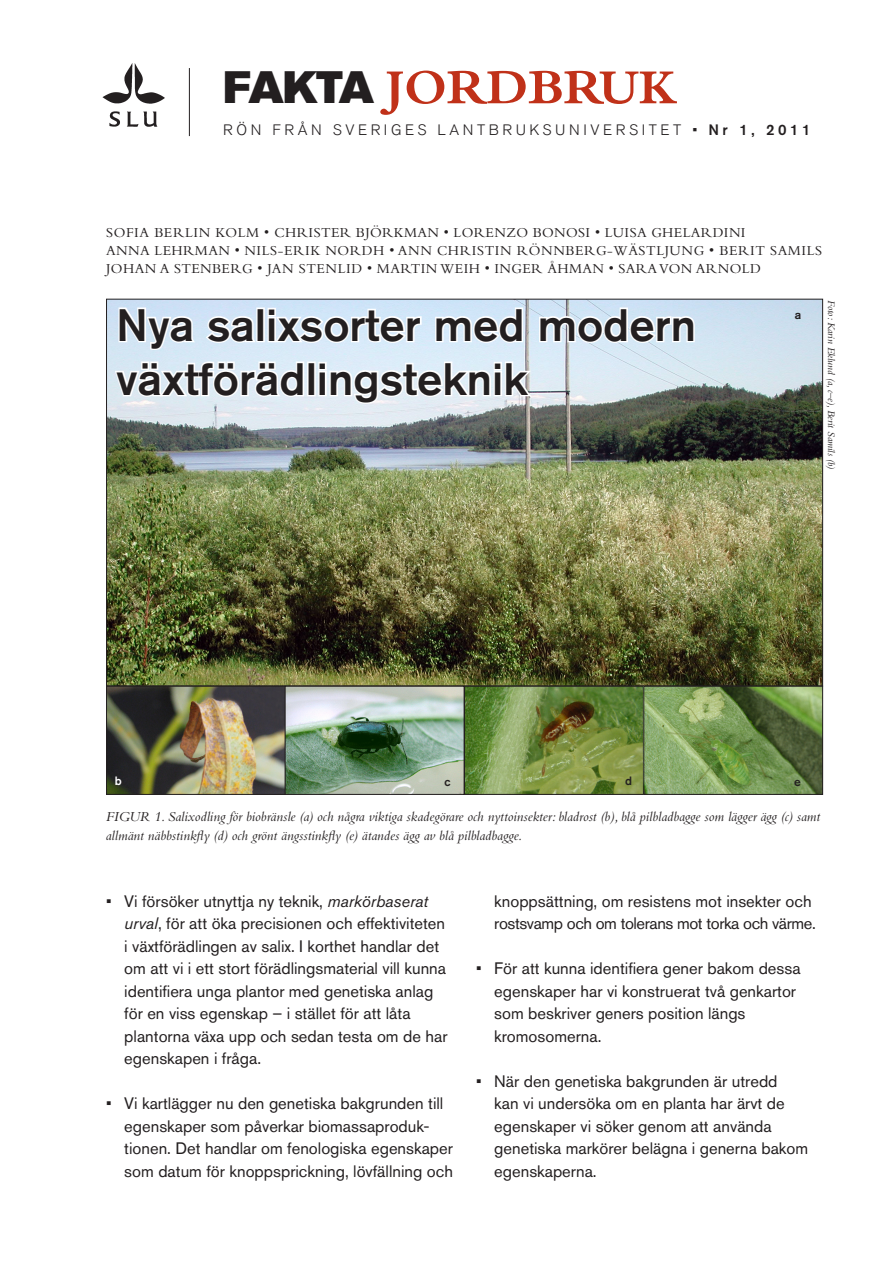
<style>
.page{position:relative;width:893px;height:1263px;background:#fff}
.page>*{position:absolute;margin:0;border:0;box-sizing:border-box;transform-origin:0 0}
.t1{font:700 51px "Bembo";color:#c03119}
.Huvudrubrik{font:500 45px/54px "Akzidenz Grotesk BQ";color:#231f20}
.Ingresspunkter{font:16.5px/22.5px "Akzidenz Grotesk BQ";color:#231f20}
.t2{font:300 15px "Akzidenz Grotesk BQ";letter-spacing:.24em;color:#231f20}
.Bildtext{font:italic 14.25px/18.8px "Bembo";color:#231f20}
.Författare__sid_1{font:14.25px/18px "Bembo";letter-spacing:.025em;color:#231f20}
.Diagram_tabeller{font:500 12px "Akzidenz Grotesk BQ";color:#231f20}
.Diagram_tabeller-2{font:500 12px "Akzidenz Grotesk BQ";color:#fff}
.Fotograf{font:italic 10.5px "Bembo";color:#231f20}
.s1{font-family:"Akzidenz Grotesk BQ Super";font-weight:400;font-size:45px;color:#231f20}
.s2{font-weight:500}
.s3{font-family:"Arial"}
.s4{font-style:italic}
</style>
<div class="page">
<img style="left:108px;top:301px;width:713px;height:491px">
<svg style="left:117px;top:306px;width:79px;height:45px"></svg>
<svg style="left:204px;top:314px;width:53px;height:31px"></svg>
<div style="left:256px;top:307px;width:9px;height:35px;border:3px solid #fff"></div>
<svg style="left:266px;top:306px;width:157px;height:39px"></svg>
<svg style="left:434px;top:306px;width:91px;height:39px"></svg>
<svg style="left:537px;top:306px;width:159px;height:39px"></svg>
<svg style="left:113px;top:360px;width:193px;height:39px"></svg>
<div style="left:307px;top:361px;width:9px;height:35px;border:3px solid #fff"></div>
<svg style="left:317px;top:360px;width:218px;height:45px"></svg>
<img style="left:102px;top:63px;width:63px;height:64px">
<hr style="left:189px;top:68px;width:1px;height:68px;background:#231f20">
<div style="left:106px;top:686px;width:180px;height:108px;border:1px solid #231f20"></div>
<div style="left:285px;top:686px;width:179px;height:108px;border:1px solid #231f20"></div>
<div style="left:464px;top:686px;width:180px;height:108px;border:1px solid #231f20"></div>
<div style="left:644px;top:686px;width:179px;height:108px;border:1px solid #231f20"></div>
<p class="t1" style="left:223px;top:59px;width:455px"><span class="s1">FAKTA</span> JORDBRUK</p>
<p class="t2" style="left:223px;top:121px;width:589px">RÖN FRÅN SVERIGES LANTBRUKSUNIVERSITET • <span class="s2">Nr 1, 2011</span></p>
<p class="Författare__sid_1" style="left:106px;top:224px;width:717px">SOFIA BERLIN KOLM <span class="s3">•</span> CHRISTER BJÖRKMAN <span class="s3">•</span> LORENZO BONOSI <span class="s3">•</span> LUISA GHELARDINI<br>ANNA LEHRMAN <span class="s3">•</span> NILS-ERIK NORDH <span class="s3">•</span> ANN CHRISTIN RÖNNBERG-WÄSTLJUNG <span class="s3">•</span> BERIT SAMILS<br>JOHAN A STENBERG <span class="s3">•</span> JAN STENLID <span class="s3">•</span> MARTIN WEIH <span class="s3">•</span> INGER ÅHMAN <span class="s3">•</span> SARA VON ARNOLD</p>
<p class="Huvudrubrik" style="left:116px;top:297px;width:581px">Nya salixsorter med modern växtförädlingsteknik</p>
<p class="Diagram_tabeller" style="left:795px;top:307px;width:8px">a</p>
<p class="Fotograf" style="left:838px;top:300px;width:171px;rotate:90deg">Foto: Karin Eklund (a, c–e), Berit Samils (b)</p>
<p class="Diagram_tabeller-2" style="left:115px;top:774px;width:8px">b</p>
<p class="Diagram_tabeller" style="left:444px;top:774px;width:8px">c</p>
<p class="Diagram_tabeller" style="left:625px;top:774px;width:8px">d</p>
<p class="Diagram_tabeller" style="left:794px;top:775px;width:8px">e</p>
<p class="Bildtext" style="left:106px;top:807px;width:716px">FIGUR 1. Salixodling för biobränsle (a) och några viktiga skadegörare och nyttoinsekter: bladrost (b), blå pilbladbagge som lägger ägg (c) samt allmänt näbbstinkfly (d) och grönt ängsstinkfly (e) ätandes ägg av blå pilbladbagge.</p>
<p class="Ingresspunkter" style="left:124px;top:890px;width:325px;text-indent:-18px">• Vi försöker utnyttja ny teknik, <span class="s4">markörbaserat urval</span>, för att öka precisionen och effektiviteten i växtförädlingen av salix. I korthet handlar det om att vi i ett stort förädlingsmaterial vill kunna identifiera unga plantor med genetiska anlag för en viss egenskap – i stället för att låta plantorna växa upp och sedan testa om de har egenskapen i fråga.</p>
<p class="Ingresspunkter" style="left:124px;top:1092px;width:330px;text-indent:-18px">• Vi kartlägger nu den genetiska bakgrunden till egenskaper som påverkar biomassaproduk&shy;tionen. Det handlar om fenologiska egenskaper som datum för knoppsprickning, lövfällning och</p>
<p class="Ingresspunkter" style="left:494px;top:890px;width:323px">knoppsättning, om resistens mot insekter och rostsvamp och om tolerans mot torka och värme.</p>
<p class="Ingresspunkter" style="left:494px;top:957px;width:308px;text-indent:-18px">• För att kunna identifiera gener bakom dessa egenskaper har vi konstruerat två genkartor som beskriver geners position längs kromosomerna.</p>
<p class="Ingresspunkter" style="left:494px;top:1070px;width:315px;text-indent:-18px">• När den genetiska bakgrunden är utredd<br>kan vi undersöka om en planta har ärvt de egenskaper vi söker genom att använda genetiska markörer belägna i generna bakom egenskaperna.</p>
</div>
